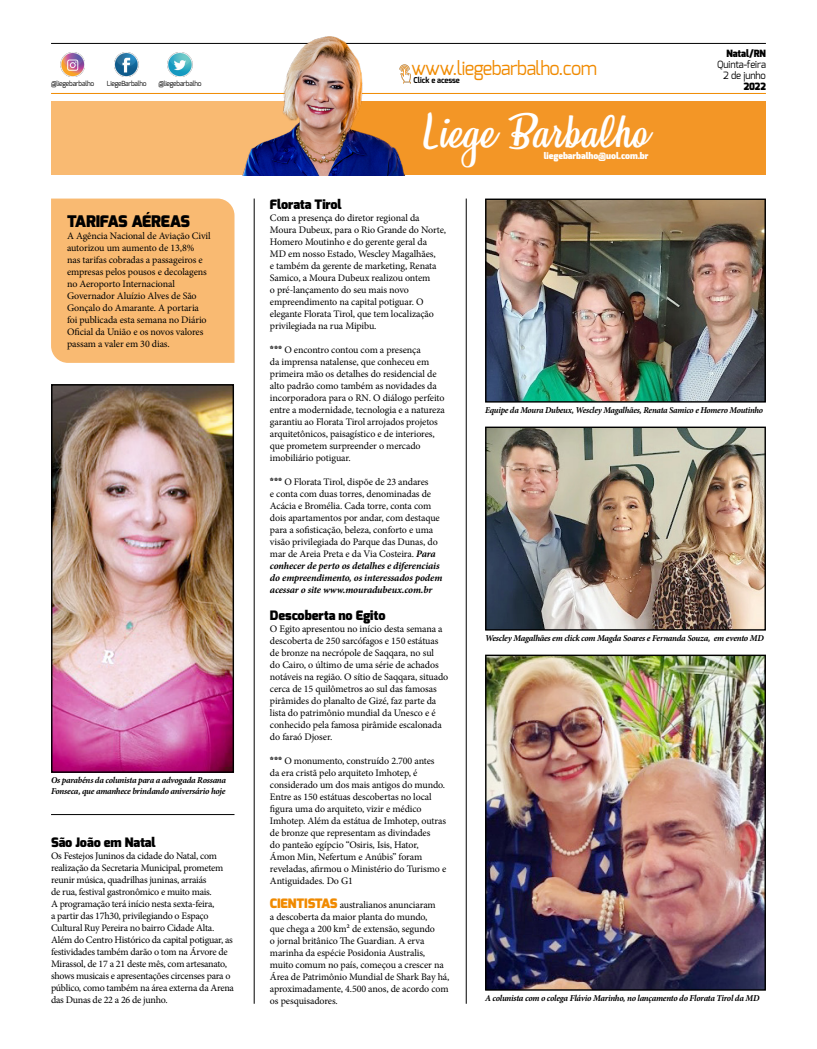
<style>
.page{position:relative;width:817px;height:1049px;background:#fff}
.page>*{position:absolute;margin:0;border:0;box-sizing:border-box;transform-origin:0 0}
.t1{font:41px "Honeymoon Personal Use";color:#fff}
.t2{font:19.1px "Exo";letter-spacing:-.03em;color:#f08a00;scale:.95 1}
.t3{font:900 16px "Exo";letter-spacing:-.01em;color:#000}
.t4{font:900 13px "Exo";letter-spacing:-.01em;color:#000}
.t5{font:10px/12px "Minion Pro";letter-spacing:-.015em;color:#000}
.t6{font:10px/11px "Exo";letter-spacing:-.01em;color:#000;text-align:right;scale:.95 1}
.t7{font:900 10px "Exo";letter-spacing:-.01em;color:#000;scale:.95 1}
.t8{font:italic 700 9px/10.8px "Minion Pro";letter-spacing:-.03em;color:#000}
.t9{font:italic 700 9px "Minion Pro";letter-spacing:-.03em;color:#000;scale:.96 1}
.t10{font:900 9px "Exo";letter-spacing:-.01em;color:#fff}
.t11{font:700 8px "Exo";letter-spacing:-.01em;color:#000;scale:.95 1}
.t12{font:7px "Exo";letter-spacing:-.03em;color:#000;scale:.95 1}
.s1{font-family:"Exo";font-weight:900}
.s2{font-weight:700;font-style:italic}
.s3{font-family:"Exo";font-weight:900;font-size:13px;color:#f08a00}
</style>
<div class="page">
<hr style="left:51px;top:43px;width:714px;height:1px;background:#000">
<hr style="left:51px;top:93px;width:714px;height:1px;background:#f08a00">
<img style="left:60px;top:52px;width:25px;height:24px">
<img style="left:114px;top:52px;width:25px;height:24px">
<img style="left:168px;top:52px;width:24px;height:24px">
<div style="left:51px;top:101px;width:595px;height:74px;background:#f9ba72"></div>
<div style="left:329px;top:101px;width:436px;height:74px;background:#f39626"></div>
<img style="left:217px;top:36px;width:209px;height:139px">
<img style="left:394px;top:63px;width:21px;height:21px">
<img style="left:53px;top:386px;width:179px;height:385px">
<div style="left:51px;top:384px;width:183px;height:389px;border:1px solid #000"></div>
<div style="left:51px;top:199px;width:183px;height:164px;background:#f9ba72"></div>
<hr style="left:254px;top:199px;width:1px;height:805px;background:#000">
<hr style="left:466px;top:199px;width:1px;height:805px;background:#000">
<hr style="left:51px;top:814px;width:183px;height:1px;background:#000">
<img style="left:487px;top:201px;width:276px;height:200px">
<div style="left:485px;top:199px;width:280px;height:204px;border:1px solid #000"></div>
<img style="left:487px;top:429px;width:276px;height:200px">
<div style="left:485px;top:427px;width:280px;height:204px;border:1px solid #000"></div>
<img style="left:487px;top:657px;width:276px;height:332px">
<div style="left:485px;top:655px;width:280px;height:336px;border:1px solid #000"></div>
<p class="t12" style="left:51px;top:79px;width:47px">@liegebarbalho</p>
<p class="t12" style="left:107px;top:79px;width:43px">LiegeBarbalho</p>
<p class="t12" style="left:158px;top:79px;width:47px">@liegebarbalho</p>
<h3 class="t3" style="left:67px;top:211px;width:124px">TARIFAS AÉREAS</h3>
<p class="t5" style="left:67px;top:229px;width:145px">A Agência Nacional de Aviação Civil autorizou um aumento de 13,8%<br>nas tarifas cobradas a passageiros e empresas pelos pousos e decolagens no Aeroporto Internacional<br>Governador Aluízio Alves de São<br>Gonçalo do Amarante. A portaria foi publicada esta semana no Diário<br>Oficial da União e os novos valores passam a valer em 30 dias.</p>
<p class="t8" style="left:51px;top:774px;width:176px">Os parabéns da colunista para a advogada Rossana<br>Fonseca, que amanhece brindando aniversário hoje</p>
<h3 class="t4" style="left:51px;top:834px;width:106px">São João em Natal</h3>
<p class="t5" style="left:51px;top:850px;width:184px">Os Festejos Juninos da cidade do Natal, com realização da Secretaria Municipal, prometem reunir música, quadrilhas juninas, arraiás<br>de rua, festival gastronômico e muito mais.<br>A programação terá início nesta sexta-feira,<br>a partir das 17h30, privilegiando o Espaço Cultural Ruy Pereira no bairro Cidade Alta.<br>Além do Centro Histórico da capital potiguar, as festividades também darão o tom na Árvore de Mirassol, de 17 a 21 deste mês, com artesanato, shows musicais e apresentações circenses para o público, como também na área externa da Arena das Dunas de 22 a 26 de junho.</p>
<h2 class="t2" style="left:411px;top:56px;width:197px">www.liegebarbalho.com</h2>
<p class="t11" style="left:413px;top:75px;width:50px">Click e acesse</p>
<h1 class="t1" style="left:424px;top:108px;width:225px">Liege Barbalho</h1>
<p class="t10" style="left:543px;top:150px;width:106px">liegebarbalho@uol.com.br</p>
<p class="t7" style="left:726px;top:47px;width:43px">Natal/RN</p>
<p class="t6" style="left:717px;top:59px;width:53px">Quinta-feira<br>2 de junho</p>
<p class="t7" style="left:743px;top:80px;width:25px">2022</p>
<h3 class="t4" style="left:270px;top:196px;width:73px">Florata Tirol</h3>
<p class="t5" style="left:270px;top:212px;width:178px">Com a presença do diretor regional da Moura Dubeux, para o Rio Grande do Norte, Homero Moutinho e do gerente geral da<br>MD em nosso Estado, Wescley Magalhães,<br>e também da gerente de marketing, Renata Samico, a Moura Dubeux realizou ontem<br>o pré-lançamento do seu mais novo empreendimento na capital potiguar. O elegante Florata Tirol, que tem localização privilegiada na rua Mipibu.</p>
<p class="t5" style="left:270px;top:344px;width:176px"><span class="s1">***</span> O encontro contou com a presença<br>da imprensa natalense, que conheceu em primeira mão os detalhes do residencial de alto padrão como também as novidades da incorporadora para o RN. O diálogo perfeito entre a modernidade, tecnologia e a natureza garantiu ao Florata Tirol arrojados projetos arquitetônicos, paisagístico e de interiores, que prometem surpreender o mercado imobiliário potiguar.</p>
<p class="t5" style="left:270px;top:476px;width:174px"><span class="s1">***</span> O Florata Tirol, dispõe de 23 andares<br>e conta com duas torres, denominadas de Acácia e Bromélia. Cada torre, conta com dois apartamentos por andar, com destaque para a sofisticação, beleza, conforto e uma visão privilegiada do Parque das Dunas, do mar de Areia Preta e da Via Costeira. <span class="s2">Para conhecer de perto os detalhes e diferenciais do empreendimento, os interessados podem acessar o site www.mouradubeux.com.br</span></p>
<h3 class="t4" style="left:270px;top:607px;width:117px">Descoberta no Egito</h3>
<p class="t5" style="left:270px;top:623px;width:180px">O Egito apresentou no início desta semana a descoberta de 250 sarcófagos e 150 estátuas de bronze na necrópole de Saqqara, no sul<br>do Cairo, o último de uma série de achados notáveis na região. O sítio de Saqqara, situado cerca de 15 quilômetros ao sul das famosas pirâmides do planalto de Gizé, faz parte da lista do patrimônio mundial da Unesco e é conhecido pela famosa pirâmide escalonada do faraó Djoser.</p>
<p class="t5" style="left:270px;top:755px;width:178px"><span class="s1">***</span> O monumento, construído 2.700 antes da era cristã pelo arquiteto Imhotep, é considerado um dos mais antigos do mundo.<br>Entre as 150 estátuas descobertas no local figura uma do arquiteto, vizir e médico Imhotep. Além da estátua de Imhotep, outras de bronze que representam as divindades<br>do panteão egípcio “Osiris, Isis, Hator, Ámon Min, Nefertum e Anúbis” foram reveladas, afirmou o Ministério do Turismo e Antiguidades. Do G1</p>
<p class="t5" style="left:270px;top:899px;width:181px"><span class="s3">CIENTISTAS</span> australianos anunciaram<br>a descoberta da maior planta do mundo,<br>que chega a 200 km² de extensão, segundo<br>o jornal britânico The Guardian. A erva marinha da espécie Posidonia Australis, muito comum no país, começou a crescer na Área de Patrimônio Mundial de Shark Bay há, aproximadamente, 4.500 anos, de acordo com os pesquisadores.</p>
<p class="t9" style="left:485px;top:403px;width:291px">Equipe da Moura Dubeux, Wescley Magalhães, Renata Samico e Homero Moutinho</p>
<p class="t8" style="left:485px;top:632px;width:280px">Wescley Magalhães em click com Magda Soares e Fernanda Souza, em evento MD</p>
<p class="t8" style="left:485px;top:992px;width:276px">A colunista com o colega Flávio Marinho, no lançamento do Florata Tirol da MD</p>
</div>
